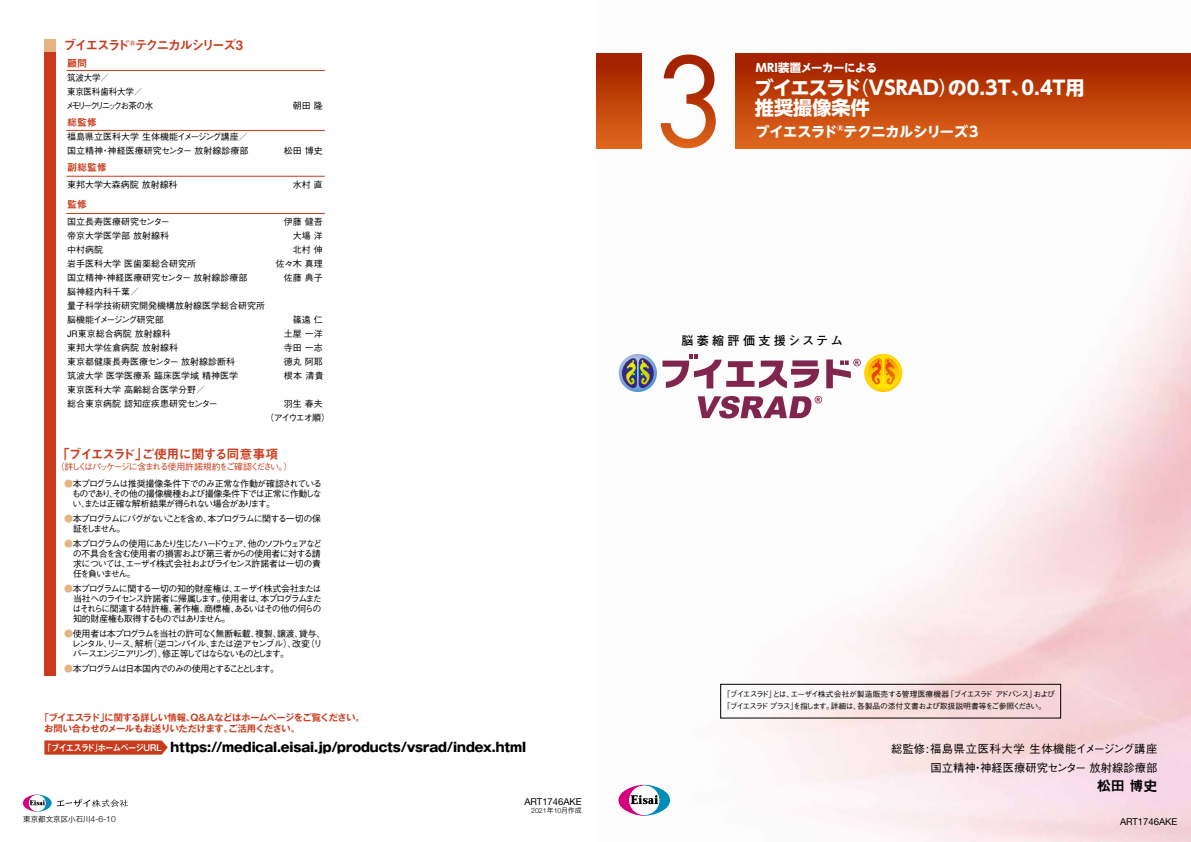
<style>
.page{position:relative;width:1191px;height:842px;background:#fff}
.page>*{position:absolute;margin:0;border:0;box-sizing:border-box;transform-origin:0 0}
.t1{font:700 19.1px/20px "UD Shin Go NT Pro";color:#fff}
.t2{font:700 14.1px "UD Shin Go NT Pro";letter-spacing:-.015em;color:#fff}
.t3{font:14px "Midashi Go Pro MB31";color:#000}
.t4{font:13px "Midashi Go Pro MB31";letter-spacing:-.065em;color:#ca3a1c}
.t5{font:13px "Midashi Go Pro MB31";letter-spacing:-.16em;color:#ca3a1c}
.t6{font:800 12.8px "Gothic MB101 Pro";color:#000}
.t7{font:700 12px "Futo Go B101 Pro";letter-spacing:.28em;color:#000}
.t8{font:500 11.3px/19px "Gothic BBB Pro";color:#000;text-align:right}
.t9{font:700 11.3px "UD Shin Go NT Pro";letter-spacing:-.03em;color:#fff}
.t10{font:10px "Midashi Go Pro MB31";color:#ca3a1c}
.t11{font:9.5px "Helvetica Neue";color:#000}
.t12{font:700 9.2px/11.3px "Gothic MB101 Pro De";letter-spacing:-.035em;color:#ca3a1c}
.t13{font:500 9px/10px "Gothic BBB Pro";letter-spacing:-.045em;color:#000;text-align:justify}
.t14{font:500 9px/14px "Gothic BBB Pro";color:#000}
.t15{font:500 9px/10px "Gothic BBB Pro";letter-spacing:-.11em;color:#000}
.t16{font:500 9px/10px "Gothic BBB Pro";letter-spacing:-.135em;color:#000}
.t17{font:500 9px/10px "Gothic BBB Pro";letter-spacing:-.145em;color:#000}
.t18{font:500 9px "Gothic BBB Pro";letter-spacing:-.165em;color:#ca3a1c}
.t19{font:500 9px "Gothic BBB Pro";letter-spacing:-.165em;color:#000}
.t20{font:500 9px/14px "Gothic BBB Pro";letter-spacing:-.045em;color:#000;scale:.95 1}
.t21{font:500 9px "Gothic BBB Pro";letter-spacing:-.005em;color:#000}
.t22{font:500 9px/14px "Gothic BBB Pro";letter-spacing:-.125em;color:#000}
.t23{font:700 8.5px "Gothic MB101 Pro De";letter-spacing:-.005em;color:#fff;scale:.9 1}
.t24{font:500 7.8px/11.3px "Gothic BBB Pro";letter-spacing:-.115em;color:#000}
.t25{font:7.5px "Hira Kaku Pro W3";color:#000}
.t26{font:300 7px "Helvetica Neue";color:#000}
.s1{color:#e6b482}
.s2{font-family:"Helvetica Neue";font-weight:300;font-size:8.5px}
.s3{font-family:"Hira Kaku Pro W3";font-weight:400}
.s4{font-weight:400}
</style>
<div class="page">
<hr style="left:66px;top:70px;width:259px;height:1px;background:#ca3a1c">
<hr style="left:66px;top:130px;width:259px;height:1px;background:#ca3a1c">
<hr style="left:66px;top:176px;width:259px;height:1px;background:#ca3a1c">
<hr style="left:66px;top:213px;width:259px;height:1px;background:#ca3a1c">
<img style="left:596px;top:53px;width:595px;height:789px">
<div style="left:720px;top:684px;width:340px;height:34px;border:1px solid #000"></div>
<div style="left:44px;top:52px;width:11px;height:623px;background:#ca3a1c"></div>
<div style="left:44px;top:39px;width:11px;height:13px;background:#e6b482"></div>
<div style="left:736px;top:54px;width:455px;height:94px;background:linear-gradient(to bottom,#9f1c00,#e0671c)"></div>
<div style="left:596px;top:54px;width:45px;height:94px;background:linear-gradient(to bottom,#9f1c00,#e0671c)"></div>
<svg style="left:44px;top:740px;width:124px;height:15px;background:#ce4a2e"></svg>
<svg style="left:619px;top:354px;width:38px;height:38px"></svg>
<svg style="left:622px;top:358px;width:32px;height:32px"></svg>
<svg style="left:697px;top:396px;width:125px;height:22px"></svg>
<svg style="left:864px;top:354px;width:38px;height:38px"></svg>
<svg style="left:867px;top:358px;width:32px;height:32px"></svg>
<svg style="left:826px;top:359px;width:34px;height:29px"></svg>
<svg style="left:662px;top:355px;width:157px;height:33px"></svg>
<svg style="left:618px;top:785px;width:52px;height:31px"></svg>
<svg style="left:23px;top:794px;width:105px;height:18px"></svg>
<svg style="left:660px;top:54px;width:56px;height:94px"></svg>
<h3 class="t5" style="left:63px;top:35px;width:181px">ブイエスラド<sup>®</sup>テクニカルシリーズ3</h3>
<p class="t10" style="left:67px;top:55px;width:22px">顧問</p>
<p class="t20" style="left:66px;top:70px;width:94px">筑波大学／<br>東京医科歯科大学／<br>メモリークリニックお茶の水</p>
<p class="t10" style="left:67px;top:114px;width:31px">総監修</p>
<p class="t14" style="left:67px;top:129px;width:183px">福島県立医科大学 生体機能イメージング講座／国立精神・神経医療研究センター 放射線診療部</p>
<p class="t13" style="left:293px;top:100px;width:31px">朝田 隆</p>
<p class="t13" style="left:284px;top:145px;width:40px">松田 博史</p>
<p class="t10" style="left:67px;top:159px;width:41px">副総監修</p>
<p class="t21" style="left:67px;top:178px;width:112px">東邦大学大森病院 放射線科</p>
<p class="t13" style="left:293px;top:179px;width:31px">水村 直</p>
<p class="t10" style="left:67px;top:196px;width:22px">監修</p>
<p class="t14" style="left:67px;top:214px;width:104px">国立長寿医療研究センター</p>
<p class="t13" style="left:284px;top:216px;width:40px">伊藤 健吾</p>
<p class="t14" style="left:67px;top:228px;width:103px">帝京大学医学部 放射線科</p>
<p class="t13" style="left:293px;top:230px;width:31px">大場 洋</p>
<p class="t13" style="left:67px;top:244px;width:37px">中村病院</p>
<p class="t13" style="left:293px;top:244px;width:31px">北村 伸</p>
<p class="t14" style="left:67px;top:256px;width:139px">岩手医科大学 医歯薬総合研究所　</p>
<p class="t13" style="left:276px;top:258px;width:48px">佐々木 真理</p>
<p class="t14" style="left:67px;top:270px;width:182px">国立精神・神経医療研究センター 放射線診療部</p>
<p class="t13" style="left:284px;top:272px;width:40px">佐藤典子</p>
<p class="t14" style="left:67px;top:284px;width:200px">脳神経内科千葉／<br>量子科学技術研究開発機構放射線医学総合研究所脳機能イメージング研究部</p>
<p class="t13" style="left:293px;top:314px;width:31px">篠遠 仁</p>
<p class="t14" style="left:67px;top:326px;width:105px">JR東京総合病院 放射線科</p>
<p class="t13" style="left:284px;top:328px;width:40px">土屋 一洋</p>
<p class="t14" style="left:67px;top:340px;width:112px">東邦大学佐倉病院 放射線科</p>
<p class="t13" style="left:284px;top:342px;width:40px">寺田 一志</p>
<p class="t14" style="left:67px;top:354px;width:169px">東京都健康長寿医療センター 放射線診断科</p>
<p class="t13" style="left:284px;top:356px;width:40px">德丸 阿耶</p>
<p class="t14" style="left:67px;top:368px;width:172px">筑波大学 医学医療系 臨床医学域 精神医学</p>
<p class="t13" style="left:284px;top:370px;width:41px">根本 清貴</p>
<p class="t14" style="left:67px;top:382px;width:152px">東京医科大学 高齢総合医学分野／<br>総合東京病院 認知症疾患研究センター</p>
<p class="t22" style="left:265px;top:396px;width:66px;text-indent:19px">羽生 春夫（アイウエオ順）</p>
<h3 class="t4" style="left:57px;top:444px;width:223px">「ブイエスラド」ご使用に関する同意事項</h3>
<p class="t13" style="left:72px;top:478px;width:252px;text-indent:-8px"><span class="s1">●</span>本プログラムは推奨撮像条件下でのみ正常な作動が確認されているものであり、その他の撮像機種および撮像条件下では正常に作動しない、または正確な解析結果が得られない場合があります。</p>
<p class="t17" style="left:73px;top:513px;width:249px;text-indent:-9px"><span class="s1">●</span>本プログラムにバグがないことを含め、本プログラムに関する一切の保証をしません。</p>
<p class="t15" style="left:73px;top:538px;width:251px;text-indent:-9px"><span class="s1">●</span>本プログラムの使用にあたり生じたハードウェア、他のソフトウェアなどの不具合を含む使用者の損害および第三者からの使用者に対する請求については、エーザイ株式会社およびライセンス許諾者は一切の責任を負いません。</p>
<p class="t13" style="left:72px;top:583px;width:251px;text-indent:-8px"><span class="s1">●</span>本プログラムに関する一切の知的財産権は、エーザイ株式会社または当社へのライセンス許諾者に帰属します。使用者は、本プログラムまたはそれらに関連する特許権、著作権、商標権、あるいはその他の何らの知的財産権も取得するものではありません。</p>
<p class="t16" style="left:72px;top:628px;width:255px;text-indent:-8px"><span class="s1">●</span>使用者は本プログラムを当社の許可なく無断転載、複製、譲渡、貸与、レンタル、リース、解析（逆コンパイル、または逆アセンブル）、改変（リバースエンジニアリング）、修正等してはならないものとします。</p>
<p class="t19" style="left:64px;top:662px;width:217px"><span class="s1">●</span>本プログラムは日本国内でのみの使用とすることとします。</p>
<p class="t18" style="left:56px;top:460px;width:238px">（詳しくはパッケージに含まれる使用許諾規約をご確認ください。）</p>
<p class="t12" style="left:44px;top:710px;width:322px;text-indent:-5px">「ブイエスラド」に関する詳しい情報、Q&amp;Aなどはホームページをご覧ください。お問い合わせのメールもお送りいただけます。ご活用ください。</p>
<h3 class="t6" style="left:170px;top:737px;width:357px">https://medical.eisai.jp/products/vsrad/index.html</h3>
<p class="t23" style="left:44px;top:741px;width:132px">「ブイエスラド」ホームページURL</p>
<p class="t25" style="left:23px;top:812px;width:94px">東京都文京区小石川<span class="s2">4-6-10</span></p>
<p class="t11" style="left:524px;top:796px;width:59px">ART1746AKE</p>
<p class="t26" style="left:531px;top:805px;width:52px">2021<span class="s3">年</span>10<span class="s3">月作成</span></p>
<p class="t9" style="left:755px;top:58px;width:123px">MRI装置メーカーによる</p>
<h1 class="t1" style="left:754px;top:78px;width:332px">ブイエスラド<span class="s4">（</span>VSRAD<span class="s4">）</span>の0.3T、0.4T用推奨撮像条件</h1>
<h2 class="t2" style="left:755px;top:120px;width:224px">ブイエスラド<sup>®</sup>テクニカルシリーズ3</h2>
<h3 class="t7" style="left:681px;top:331px;width:163px">脳萎縮評価支援システム</h3>
<p class="t24" style="left:723px;top:688px;width:334px">「ブイエスラド」とは、エーザイ株式会社が製造販売する管理医療機器「ブイエスラドアドバンス」および「ブイエスラド プラス」を指します。詳細は、各製品の添付文書および取扱説明書等をご参照ください。</p>
<p class="t8" style="left:891px;top:738px;width:268px">総監修:福島県立医科大学生体機能イメージング講座国立精神・神経医療研究センター 放射線診療部</p>
<h3 class="t3" style="left:1096px;top:775px;width:62px">松田 博史</h3>
<p class="t11" style="left:1120px;top:816px;width:59px">ART1746AKE</p>
</div>
